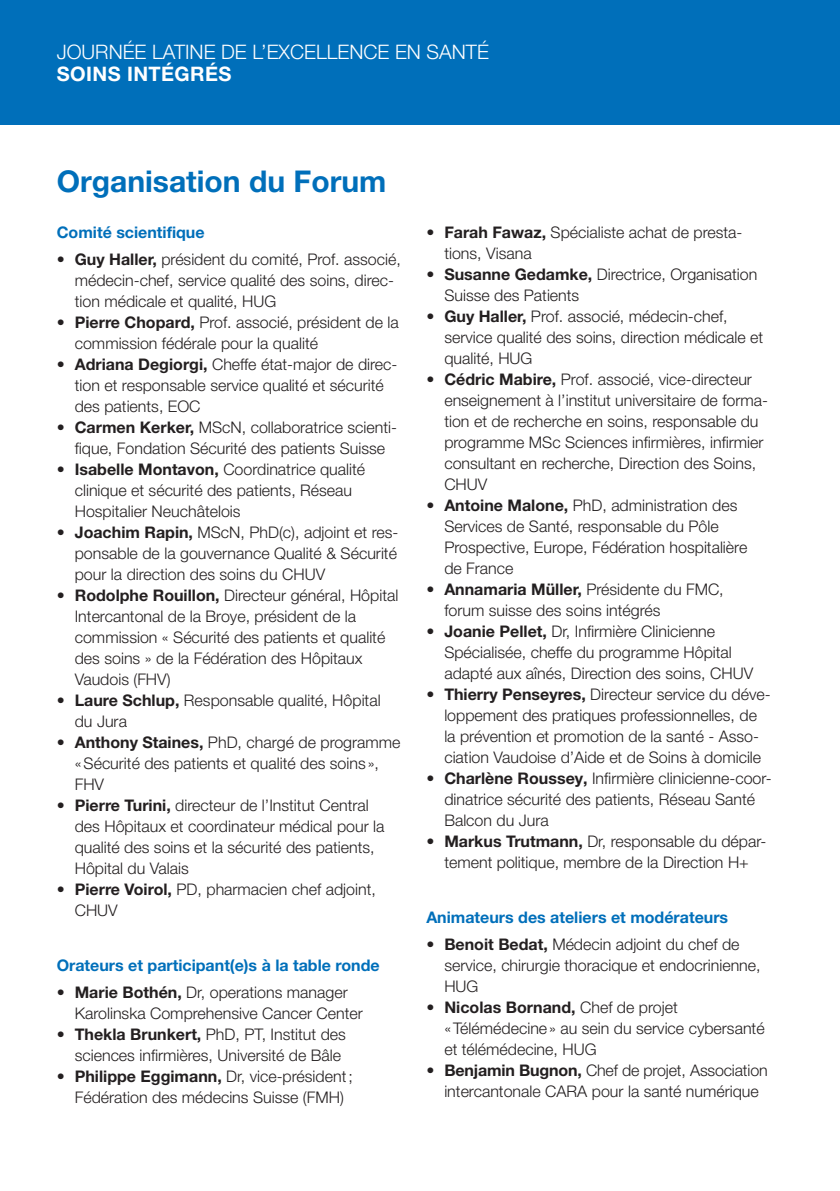
<style>
.page{position:relative;width:840px;height:1191px;background:#fff}
.page>*{position:absolute;margin:0;border:0;box-sizing:border-box;transform-origin:0 0}
.t1{font:700 30px "Helvetica Neue LT Pro";color:#006fba}
.t2{font:300 20px/22px "Helvetica Neue LT Pro";color:#fff}
.t3{font:300 16px/21px "Helvetica Neue LT Pro";color:#231f20}
.t4{font:700 16px "Helvetica Neue LT Pro";color:#006fba}
.s1{font-weight:700}
</style>
<div class="page">
<div style="left:0;top:0;width:839px;height:125px;background:#006fba"></div>
<p class="t2" style="left:57px;top:40px;width:433px">JOURNÉE LATINE DE L’EXCELLENCE EN SANTÉ<br><span class="s1">SOINS INTÉGRÉS</span></p>
<p class="t1" style="left:57px;top:162px;width:331px">Organisation du Forum</p>
<p class="t4" style="left:57px;top:223px;width:149px">Comité scientifique</p>
<p class="t3" style="left:75px;top:248px;width:327px;text-indent:-18px"><span class="s1">• Guy Haller,</span> président du comité, Prof. associé, médecin-chef, service qualité des soins, direc&shy;tion médicale et qualité, HUG</p>
<p class="t3" style="left:75px;top:311px;width:325px;text-indent:-18px"><span class="s1">• Pierre Chopard,</span> Prof. associé, président de la commission fédérale pour la qualité</p>
<p class="t3" style="left:75px;top:353px;width:324px;text-indent:-18px"><span class="s1">• Adriana Degiorgi,</span> Cheffe état-major de direc&shy;tion et responsable service qualité et sécurité des patients, EOC</p>
<p class="t3" style="left:57px;top:416px;width:341px;text-align:center"><span class="s1">• Carmen Kerker,</span> MScN, collaboratrice scienti&shy;fique, Fondation Sécurité des patients Suisse</p>
<p class="t3" style="left:75px;top:458px;width:292px;text-indent:-18px"><span class="s1">• Isabelle Montavon,</span> Coordinatrice qualité clinique et sécurité des patients, Réseau<br>Hospitalier Neuchâtelois</p>
<p class="t3" style="left:75px;top:521px;width:325px;text-align:justify;text-indent:-18px"><span class="s1">• Joachim Rapin,</span> MScN, PhD(c), adjoint et res&shy;ponsable de la gouvernance Qualité &amp; Sécurité pour la direction des soins du CHUV</p>
<p class="t3" style="left:75px;top:584px;width:325px;text-indent:-18px"><span class="s1">• Rodolphe Rouillon,</span> Directeur général, Hôpital Intercantonal de la Broye, président de la commission « Sécurité des patients et qualité des soins » de la Fédération des Hôpitaux Vaudois (FHV)</p>
<p class="t3" style="left:75px;top:689px;width:307px;text-indent:-18px"><span class="s1">• Laure Schlup,</span> Responsable qualité, Hôpital du Jura</p>
<p class="t3" style="left:75px;top:731px;width:327px;text-indent:-18px"><span class="s1">• Anthony Staines,</span> PhD, chargé de programme «Sécurité des patients et qualité des soins »,<br>FHV</p>
<p class="t3" style="left:75px;top:794px;width:311px;text-indent:-18px"><span class="s1">• Pierre Turini,</span> directeur de l’Institut Central des Hôpitaux et coordinateur médical pour la qualité des soins et la sécurité des patients, Hôpital du Valais</p>
<p class="t3" style="left:75px;top:878px;width:302px;text-indent:-18px"><span class="s1">• Pierre Voirol,</span> PD, pharmacien chef adjoint,<br>CHUV</p>
<p class="t4" style="left:57px;top:955px;width:324px">Orateurs et participant(e)s à la table ronde</p>
<p class="t3" style="left:75px;top:981px;width:289px;text-indent:-18px"><span class="s1">• Marie Bothén,</span> Dr, operations manager<br>Karolinska Comprehensive Cancer Center</p>
<p class="t3" style="left:57px;top:1023px;width:290px;text-align:right"><span class="s1">• Thekla Brunkert,</span> PhD, PT, Institut des sciences infirmières, Université de Bâle</p>
<p class="t3" style="left:57px;top:1065px;width:297px;text-align:center"><span class="s1">• Philippe Eggimann,</span> Dr, vice-président;<br>Fédération des médecins Suisse (FMH)</p>
<p class="t3" style="left:444px;top:221px;width:299px;text-indent:-18px"><span class="s1">• Farah Fawaz,</span> Spécialiste achat de presta&shy;tions, Visana</p>
<p class="t3" style="left:444px;top:263px;width:314px;text-indent:-18px"><span class="s1">• Susanne Gedamke,</span> Directrice, Organisation<br>Suisse des Patients</p>
<p class="t3" style="left:444px;top:305px;width:320px;text-indent:-18px"><span class="s1">• Guy Haller,</span> Prof. associé, médecin-chef, service qualité des soins, direction médicale et qualité, HUG</p>
<p class="t3" style="left:444px;top:368px;width:325px;text-indent:-18px"><span class="s1">• Cédric Mabire,</span> Prof. associé, vice-directeur enseignement à l’institut universitaire de forma&shy;tion et de recherche en soins, responsable du programme MSc Sciences infirmières, infirmier consultant en recherche, Direction des Soins, CHUV</p>
<p class="t3" style="left:444px;top:494px;width:304px;text-indent:-18px"><span class="s1">• Antoine Malone,</span> PhD, administration des Services de Santé, responsable du Pôle Prospective, Europe, Fédération hospitalière de France</p>
<p class="t3" style="left:444px;top:578px;width:281px;text-indent:-18px"><span class="s1">• Annamaria Müller,</span> Présidente du FMC, forum suisse des soins intégrés</p>
<p class="t3" style="left:444px;top:620px;width:310px;text-indent:-18px"><span class="s1">• Joanie Pellet,</span> Dr, Infirmière Clinicienne<br>Spécialisée, cheffe du programme Hôpital adapté aux aînés, Direction des soins, CHUV</p>
<p class="t3" style="left:426px;top:683px;width:346px;text-align:center"><span class="s1">• Thierry Penseyres,</span> Directeur service du déve&shy;loppement des pratiques professionnelles, de<br>la prévention et promotion de la santé - Asso&shy;ciation Vaudoise d’Aide et de Soins à domicile</p>
<p class="t3" style="left:444px;top:767px;width:328px;text-indent:-18px"><span class="s1">• Charlène Roussey,</span> Infirmière clinicienne-coor&shy;dinatrice sécurité des patients, Réseau Santé<br>Balcon du Jura</p>
<p class="t3" style="left:426px;top:830px;width:341px;text-align:center"><span class="s1">• Markus Trutmann,</span> Dr, responsable du dépar&shy;tement politique, membre de la Direction H+</p>
<p class="t4" style="left:426px;top:907px;width:303px">Animateurs des ateliers et modérateurs</p>
<p class="t3" style="left:444px;top:933px;width:317px;text-indent:-18px"><span class="s1">• Benoit Bedat,</span> Médecin adjoint du chef de service, chirurgie thoracique et endocrinienne,<br>HUG</p>
<p class="t3" style="left:444px;top:996px;width:321px;text-indent:-18px"><span class="s1">• Nicolas Bornand,</span> Chef de projet «Télémédecine» au sein du service cybersanté et télémédecine, HUG</p>
<p class="t3" style="left:426px;top:1059px;width:342px;text-align:center"><span class="s1">• Benjamin Bugnon,</span> Chef de projet, Association intercantonale CARA pour la santé numérique</p>
</div>
